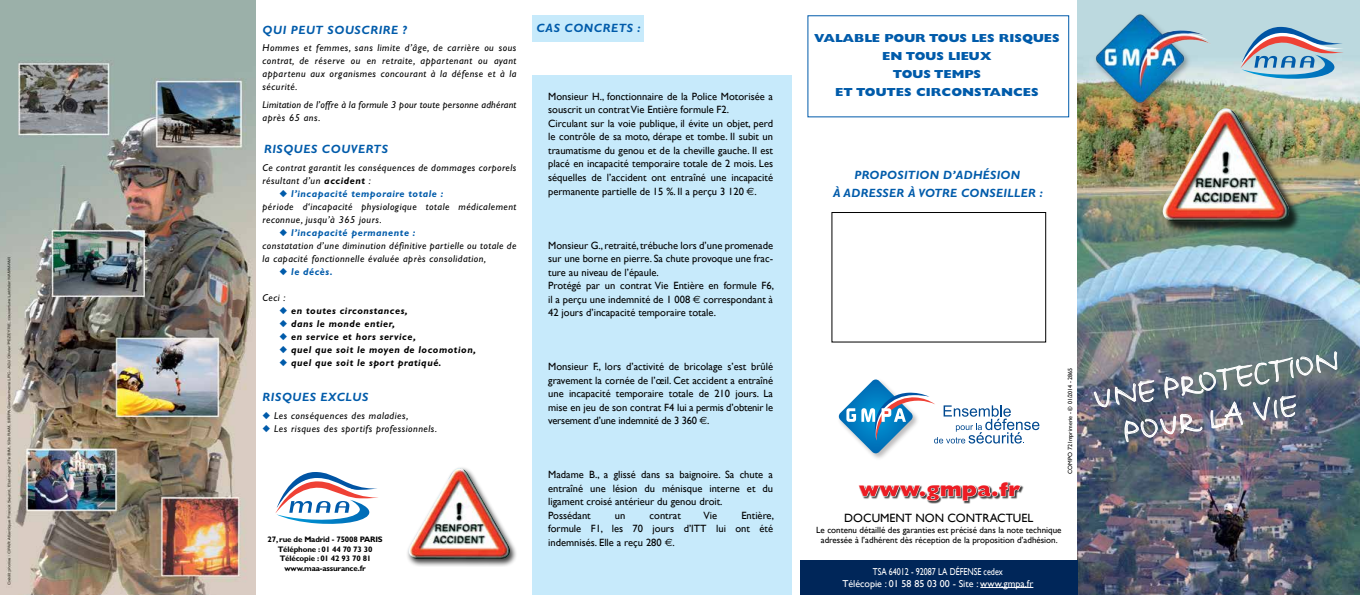
<style>
.page{position:relative;width:1360px;height:595px;background:#fff}
.page>*{position:absolute;margin:0;border:0;box-sizing:border-box;transform-origin:0 0}
.t1{font:41px/37px "FF Justlefthand";color:#fff;text-align:center}
.t2{font:800 19.8px "Gill Sans";color:#ed1d24;scale:1.11 1}
.t3{font:italic 700 12px "Gill Sans";letter-spacing:.05em;color:#005baa}
.t4{font:italic 700 12px/18px "Gill Sans";letter-spacing:.025em;color:#005baa;text-align:center}
.t5{font:12px "Gill Sans";color:#000}
.t6{font:800 11.7px/18px "Gill Sans";color:#005baa;text-align:center;scale:1.11 1}
.t7{font:10.5px/13.5px "Gill Sans";color:#000}
.t8{font:italic 10px/13px "Gill Sans";letter-spacing:.05em;color:#000}
.t9{font:italic 700 10px "Gill Sans";letter-spacing:.05em;color:#000}
.t10{font:italic 10px/13px "Gill Sans";letter-spacing:.02em;color:#000}
.t11{font:10px/12px "Gill Sans";color:#fff;text-align:center;scale:.8 1}
.t12{font:italic 700 10px "Gill Sans";letter-spacing:.05em;color:#005baa}
.t13{font:9px/10.8px "Gill Sans";color:#000;text-align:center}
.t14{font:700 8px/9.6px "Gill Sans";letter-spacing:-.02em;color:#000;text-align:center}
.t15{font:6px "Gill Sans";color:#000}
.s1{font-weight:700}
.s2{color:#005baa}
.s3{font-weight:700;color:#005baa}
.s4{font-family:"Euro Sans"}
</style>
<div class="page">
<img style="left:1077px;top:0;width:283px;height:595px">
<div style="left:532px;top:76px;width:260px;height:519px;background:#c7eafb"></div>
<div style="left:532px;top:15px;width:111px;height:27px;background:#c7eafb"></div>
<div style="left:800px;top:560px;width:278px;height:35px;background:#002659"></div>
<hr style="left:980px;top:587px;width:53px;height:1px;background:#fff">
<div style="left:859px;top:481px;width:165px;height:23px;background:#000;opacity:.75"></div>
<svg style="left:859px;top:481px;width:163px;height:20px"></svg>
<div style="left:1165px;top:110px;width:136px;height:124px;background:#000;opacity:.75"></div>
<img style="left:1179px;top:108px;width:48px;height:72px">
<img style="left:1094px;top:349px;width:243px;height:93px">
<div style="left:832px;top:212px;width:214px;height:130px;border:1px solid #000"></div>
<img style="left:0;top:0;width:256px;height:595px">
<div style="left:406px;top:465px;width:112px;height:102px;background:#000;opacity:.75"></div>
<img style="left:421px;top:468px;width:39px;height:58px">
<img style="left:1091px;top:10px;width:119px;height:103px">
<svg style="left:1241px;top:27px;width:103px;height:53px;background:#a0b6c9"></svg>
<svg style="left:275px;top:472px;width:103px;height:52px"></svg>
<img style="left:838px;top:415px;width:49px;height:44px">
<svg style="left:839px;top:379px;width:200px;height:74px"></svg>
<p class="t3" style="left:263px;top:23px;width:146px">QUI PEUT SOUSCRIRE ?</p>
<p class="t8" style="left:263px;top:41px;width:255px;text-align:justify">Hommes et femmes, sans limite d’âge, de carrière ou sous contrat, de réserve ou en retraite, appartenant ou ayant appartenu aux organismes concourant à la défense et à la sécurité.</p>
<p class="t10" style="left:263px;top:99px;width:255px">Limitation de l’offre à la formule 3 pour toute personne adhérant après 65 ans.</p>
<p class="t8" style="left:263px;top:161px;width:255px">Ce contrat garantit les conséquences de dommages corporels résultant d’un <span class="s1">accident</span> :</p>
<p class="t8" style="left:263px;top:187px;width:255px;text-indent:17px"><span class="s2">◆</span> <span class="s3">l’incapacité temporaire totale :<br></span>période d‘incapacité physiologique totale médicalement reconnue, jusqu’à 365 jours.</p>
<p class="t8" style="left:263px;top:226px;width:255px;text-indent:17px"><span class="s2">◆</span> <span class="s3">l’incapacité permanente :<br></span>constatation d’une diminution définitive partielle ou totale de la capacité fonctionnelle évaluée après consolidation,</p>
<p class="t12" style="left:280px;top:265px;width:55px">◆ le décès.</p>
<p class="t8" style="left:263px;top:291px;width:24px">Ceci :</p>
<p class="t9" style="left:280px;top:304px;width:130px"><span class="s2">◆</span> en toutes circonstances,</p>
<p class="t9" style="left:280px;top:317px;width:117px"><span class="s2">◆</span> dans le monde entier,</p>
<p class="t9" style="left:280px;top:330px;width:138px"><span class="s2">◆</span> en service et hors service,</p>
<p class="t9" style="left:280px;top:343px;width:198px"><span class="s2">◆</span> quel que soit le moyen de locomotion,</p>
<p class="t9" style="left:280px;top:356px;width:163px"><span class="s2">◆</span> quel que soit le sport pratiqué.</p>
<p class="t3" style="left:264px;top:142px;width:125px">RISQUES COUVERTS</p>
<p class="t3" style="left:263px;top:390px;width:107px">RISQUES EXCLUS</p>
<p class="t8" style="left:263px;top:409px;width:147px"><span class="s2">◆</span> Les conséquences des maladies,</p>
<p class="t8" style="left:263px;top:422px;width:176px"><span class="s2">◆</span> Les risques des sportifs professionnels.</p>
<p class="t14" style="left:268px;top:534px;width:117px">27, rue de Madrid - 75008 PARIS<br>Téléphone : 01 44 70 73 30<br>Télécopie : 01 42 93 70 81 www.maa-assurance.fr</p>
<p class="t3" style="left:536px;top:21px;width:106px">CAS CONCRETS :</p>
<p class="t7" style="left:548px;top:89px;width:226px">Monsieur H., fonctionnaire de la Police Motorisée a souscrit un contrat Vie Entière formule F2.<br>Circulant sur la voie publique, il évite un objet, perd le contrôle de sa moto, dérape et tombe. Il subit un traumatisme du genou et de la cheville gauche. Il est placé en incapacité temporaire totale de 2 mois. Les séquelles de l’accident ont entraîné une incapacité permanente partielle de 15 %. Il a perçu 3 120 <span class="s4">€</span>.</p>
<p class="t7" style="left:548px;top:238px;width:227px">Monsieur G., retraité, trébuche lors d’une promenade sur une borne en pierre. Sa chute provoque une frac&shy;ture au niveau de l’épaule.<br>Protégé par un contrat Vie Entière en formule F6, il a perçu une indemnité de 1 008 <span class="s4">€</span> correspondant à 42 jours d’incapacité temporaire totale.</p>
<p class="t7" style="left:548px;top:360px;width:226px;text-align:justify">Monsieur F., lors d’activité de bricolage s’est brûlé gravement la cornée de l’œil. Cet accident a entraîné une incapacité temporaire totale de 210 jours. La mise en jeu de son contrat F4 lui a permis d’obtenir le versement d’une indemnité de 3 360 <span class="s4">€</span>.</p>
<p class="t7" style="left:548px;top:468px;width:226px">Madame B., a glissé dans sa baignoire. Sa chute a entraîné une lésion du ménisque interne et du ligament croisé antérieur du genou droit.<br>Possédant</p>
<p class="t7" style="left:548px;top:508px;width:227px;text-align:justify;text-indent:193px">Entière, formule F1, les 70 jours d’ITT lui ont été indemnisés. Elle a reçu 280 <span class="s4">.</span>.</p>
<p class="t7" style="left:615px;top:508px;width:12px">un</p>
<p class="t7" style="left:650px;top:508px;width:33px">contrat</p>
<p class="t7" style="left:703px;top:508px;width:15px">Vie</p>
<p class="t6" style="left:814px;top:29px;width:223px">VALABLE POUR TOUS LES RISQUES<br>EN TOUS LIEUX<br>TOUS TEMPS<br>ET TOUTES CIRCONSTANCES</p>
<p class="t4" style="left:833px;top:166px;width:211px">PROPOSITION D’ADHÉSION<br>À ADRESSER À VOTRE CONSEILLER :</p>
<h2 class="t2" style="left:859px;top:477px;width:147px">www.gmpa.fr</h2>
<p class="t15" style="left:1066px;top:474px;width:108px;rotate:-90deg">COMPO 72 Imprimerie - © 01/2014 - 2865</p>
<p class="t5" style="left:844px;top:510px;width:191px">DOCUMENT NON CONTRACTUEL</p>
<p class="t13" style="left:816px;top:524px;width:247px">Le contenu détaillé des garanties est précisé dans la note technique adressée à l’adhérent dès réception de la proposition d’adhésion.</p>
<p class="t11" style="left:842px;top:565px;width:240px">TSA 64012 - 92087 LA DÉFENSE cedex<br>Télécopie : 01 58 85 03 00 - Site : www.gmpa.fr</p>
<h1 class="t1" style="left:1090px;top:382px;width:251px;rotate:-9deg">UNE PROTECTION<br>POUR LA VIE</h1>
</div>
